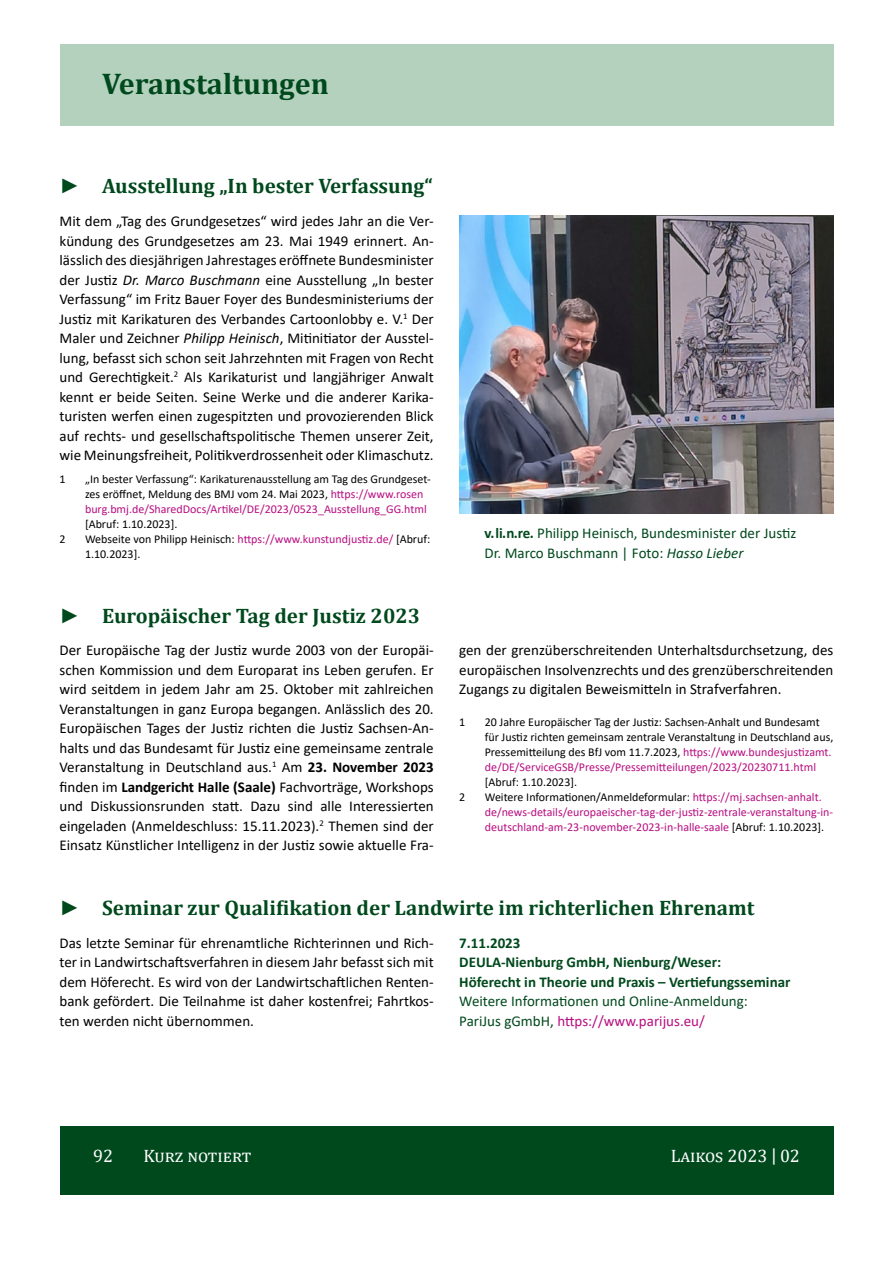
<style>
.page{position:relative;width:893px;height:1263px;background:#fff}
.page>*{position:absolute;margin:0;border:0;box-sizing:border-box;transform-origin:0 0}
.Beitrags-Überschrift{font:700 30px "Cambria";color:#00491d}
.Ü1{font:700 21px "Cambria";color:#00491d}
.t1{font:18px "Cambria";color:#fff}
.Text{font:15px/19.5px "Calibri";color:#000;text-align:justify}
.Text_farbig{font:700 15px/19.5px "Calibri";color:#00491d}
.Bildunterschrift{font:15px/19.5px "Calibri";color:#00491d}
.Text-2{font:15px/19.5px "Calibri";color:#00491d}
.Fußnoten{font:12px/15px "Calibri";color:#000}
.Fußnoten-2{font:12px/15px "Calibri";color:#b80e80}
.s1{font-family:"Arial";font-weight:400}
.s2{font-style:italic}
.s3{color:#b80e80}
.s4{font-weight:700}
.s5{color:#000}
</style>
<div class="page">
<div style="left:60px;top:1127px;width:773px;height:68px;background:#00491d"></div>
<div style="left:60px;top:45px;width:773px;height:81px;background:#b3d1bd"></div>
<img style="left:459px;top:215px;width:374px;height:298px">
<p class="Beitrags-Überschrift" style="left:102px;top:62px;width:228px">Veranstaltungen</p>
<p class="Ü1" style="left:60px;top:171px;width:375px"><span class="s1">►</span> Ausstellung „In bester Verfassung“</p>
<p class="Text" style="left:60px;top:211px;width:376px">Mit dem „Tag des Grundgesetzes“ wird jedes Jahr an die Ver&shy;kündung des Grundgesetzes am 23. Mai 1949 erinnert. An&shy;lässlich des diesjährigen Jahrestages eröffnete Bundesminister der Justiz <span class="s2">Dr. Marco Buschmann</span> eine Ausstellung „In bester Verfassung“ im Fritz Bauer Foyer des Bundesministeriums der Justiz mit Karikaturen des Verbandes Cartoonlobby e. V.<sup>1</sup> Der Maler und Zeichner <span class="s2">Philipp Heinisch</span>, Mitinitiator der Ausstel&shy;lung, befasst sich schon seit Jahrzehnten mit Fragen von Recht und Gerechtigkeit.<sup>2</sup> Als Karikaturist und langjähriger Anwalt kennt er beide Seiten. Seine Werke und die anderer Karika&shy;turisten werfen einen zugespitzten und provozierenden Blick auf rechts- und gesellschaftspolitische Themen unserer Zeit, wie Meinungsfreiheit, Politikverdrossenheit oder Klimaschutz.</p>
<p class="Fußnoten" style="left:60px;top:471px;width:8px">1</p>
<p class="Fußnoten" style="left:85px;top:471px;width:347px">„In bester Verfassung“: Karikaturenausstellung am Tag des Grundgeset&shy;zes eröffnet, Meldung des BMJ vom 24. Mai 2023, <span class="s3">https://www.rosen burg.bmj.de/SharedDocs/Artikel/DE/2023/0523_Ausstellung_GG.html </span>[Abruf: 1.10.2023].</p>
<p class="Fußnoten" style="left:60px;top:531px;width:8px">2</p>
<p class="Fußnoten" style="left:85px;top:531px;width:347px">Webseite von Philipp Heinisch: <span class="s3">https://www.kunstundjustiz.de/</span> [Abruf:<br>1.10.2023].</p>
<p class="Bildunterschrift" style="left:485px;top:523px;width:313px"><span class="s4">v.li.n.re.</span> Philipp Heinisch, Bundesminister der Justiz<br>Dr. Marco Buschmann | Foto: <span class="s2">Hasso Lieber</span></p>
<p class="Ü1" style="left:60px;top:601px;width:362px"><span class="s1">►</span> Europäischer Tag der Justiz 2023</p>
<p class="Text" style="left:60px;top:640px;width:376px">Der Europäische Tag der Justiz wurde 2003 von der Europäi&shy;schen Kommission und dem Europarat ins Leben gerufen. Er wird seitdem in jedem Jahr am 25. Oktober mit zahlreichen Veranstaltungen in ganz Europa begangen. Anlässlich des 20.<br>Europäischen Tages der Justiz richten die Justiz Sachsen-An&shy;halts und das Bundesamt für Justiz eine gemeinsame zentrale Veranstaltung in Deutschland aus.<sup>1</sup> Am <span class="s4">23. November 2023 </span>finden im <span class="s4">Landgericht Halle (Saale)</span> Fachvorträge, Workshops und Diskussionsrunden statt. Dazu sind alle Interessierten eingeladen (Anmeldeschluss: 15.11.2023).<sup>2</sup> Themen sind der Einsatz Künstlicher Intelligenz in der Justiz sowie aktuelle Fra-</p>
<p class="Text" style="left:459px;top:640px;width:376px">gen der grenzüberschreitenden Unterhaltsdurchsetzung, des europäischen Insolvenzrechts und des grenzüberschreitenden Zugangs zu digitalen Beweismitteln in Strafverfahren.</p>
<p class="Fußnoten" style="left:459px;top:714px;width:8px">1</p>
<p class="Fußnoten" style="left:485px;top:714px;width:350px">20 Jahre Europäischer Tag der Justiz: Sachsen-Anhalt und Bundesamt für Justiz richten gemeinsam zentrale Veranstaltung in Deutschland aus, Pressemitteilung des BfJ vom 11.7.2023, <span class="s3">https://www.bundesjustizamt. de/DE/ServiceGSB/Presse/Pressemitteilungen/2023/20230711.html </span>[Abruf: 1.10.2023].</p>
<p class="Fußnoten" style="left:459px;top:789px;width:8px">2</p>
<p class="Fußnoten-2" style="left:485px;top:789px;width:350px"><span class="s5">Weitere Informationen/Anmeldeformular:</span> https://mj.sachsen-anhalt. de/news-details/europaeischer-tag-der-justiz-zentrale-veranstaltung-in&shy;deutschland-am-23-november-2023-in-halle-saale <span class="s5">[Abruf: 1.10.2023].</span></p>
<p class="Ü1" style="left:60px;top:893px;width:696px"><span class="s1">►</span> Seminar zur Qualifikation der Landwirte im richterlichen Ehrenamt</p>
<p class="Text" style="left:60px;top:933px;width:376px">Das letzte Seminar für ehrenamtliche Richterinnen und Rich&shy;ter in Landwirtschaftsverfahren in diesem Jahr befasst sich mit dem Höferecht. Es wird von der Landwirtschaftlichen Renten&shy;bank gefördert. Die Teilnahme ist daher kostenfrei; Fahrtkos&shy;ten werden nicht übernommen.</p>
<p class="Text_farbig" style="left:459px;top:933px;width:333px">7.11.2023<br>DEULA-Nienburg GmbH, Nienburg/Weser:<br>Höferecht in Theorie und Praxis – Vertiefungsseminar</p>
<p class="Text-2" style="left:459px;top:991px;width:290px">Weitere Informationen und Online-Anmeldung:<br>PariJus gGmbH, <span class="s3">https://www.parijus.eu/</span></p>
<p class="t1" style="left:93px;top:1146px;width:21px">92</p>
<p class="t1" style="left:144px;top:1146px;width:109px">Kurz notiert</p>
<p class="t1" style="left:671px;top:1146px;width:131px">Laikos 2023 | 02</p>
</div>
